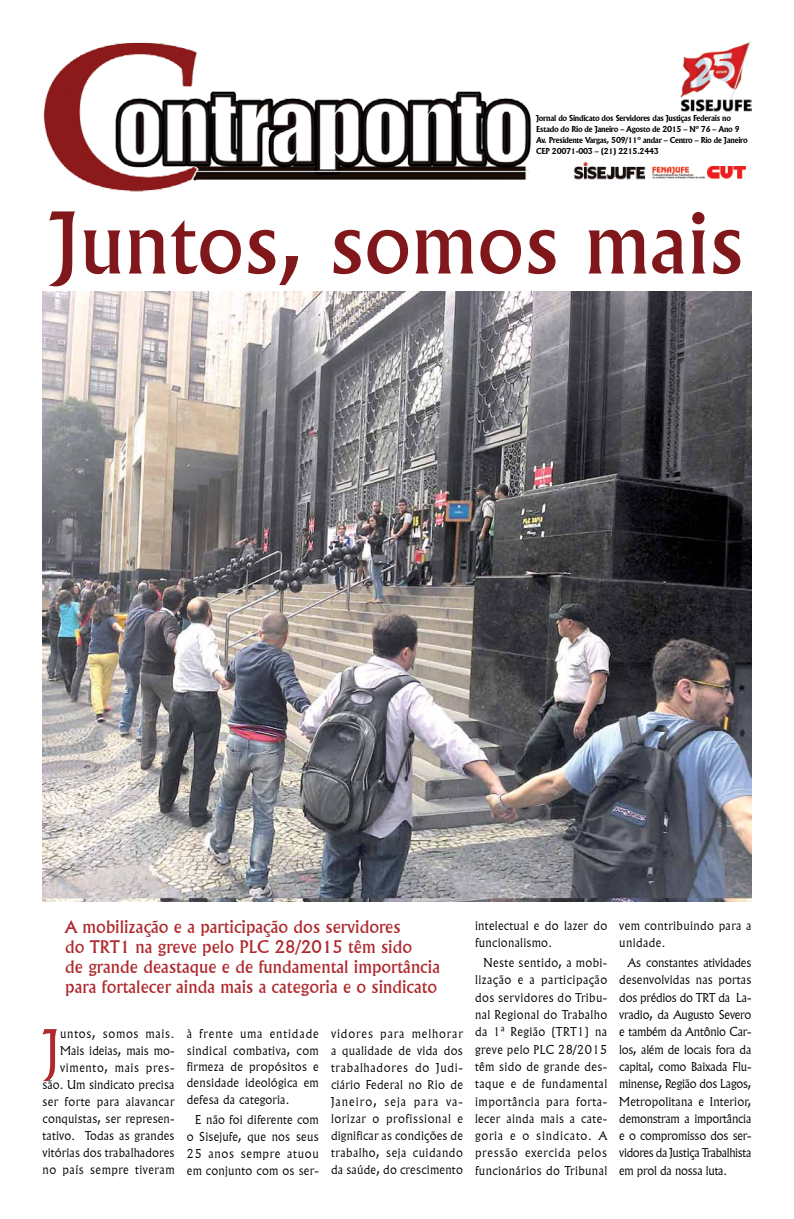
<style>
.page{position:relative;width:794px;height:1219px;background:#fff}
.page>*{position:absolute;margin:0;border:0;box-sizing:border-box;transform-origin:0 0}
.t1{font:82px "Flareserif 821 BT";color:#80181b}
.t2{font:300 56.9px "Flareserif 821 BT";color:#af292e}
.t3{font:17px/20px "Flareserif 821 BT";color:#af292e}
.t4{font:300 12px/17.3px "Flareserif 821 BT";letter-spacing:.02em;color:#000;text-align:justify}
.t5{font:700 8px/11px "Flareserif 821 BT";letter-spacing:-.04em;color:#000}
</style>
<div class="page">
<svg style="left:573px;top:161px;width:73px;height:18px"></svg>
<img style="left:574px;top:162px;width:71px;height:18px">
<img style="left:652px;top:167px;width:52px;height:12px">
<img style="left:707px;top:166px;width:38px;height:13px">
<img style="left:43px;top:42px;width:489px;height:150px">
<img style="left:680px;top:41px;width:71px;height:70px">
<img style="left:43px;top:291px;width:708px;height:611px">
<p class="t5" style="left:536px;top:113px;width:213px">Jornal do Sindicato dos Servidores das Justiças Federais no Estado do Rio de Janeiro – Agosto de 2015 – Nº 76 – Ano 9<br>Av. Presidente Vargas, 509/11º andar – Centro – Rio de Janeiro CEP 20071-003 – (21) 2215.2443</p>
<h1 class="t1" style="left:50px;top:193px;width:695px">Juntos, somos mais</h1>
<h3 class="t3" style="left:65px;top:917px;width:376px">A mobilização e a participação dos servidores<br>do TRT1 na greve pelo PLC 28/2015 têm sido<br>de grande deastaque e de fundamental importância para fortalecer ainda mais a categoria e o sindicato</h3>
<h2 class="t2" style="left:43px;top:1015px;width:18px">J</h2>
<p class="t4" style="left:43px;top:1025px;width:133px;line-height:17px;text-align:right">untos, somos mais.<br>Mais ideias, mais mo&shy;vimento, mais pres&shy;são. Um sindicato precisa ser forte para alavancar conquistas, ser represen&shy;tativo. Todas as grandes vitórias dos trabalhadores no país sempre tiveram</p>
<p class="t4" style="left:187px;top:1025px;width:133px;line-height:16.5px">à frente uma entidade sindical combativa, com firmeza de propósitos e densidade ideológica em defesa da categoria.</p>
<p class="t4" style="left:187px;top:1111px;width:133px;line-height:17px;text-indent:8px">E não foi diferente com o Sisejufe, que nos seus 25 anos sempre atuou em conjunto com os ser-</p>
<p class="t4" style="left:331px;top:1025px;width:133px;line-height:17px">vidores para melhorar a qualidade de vida dos trabalhadores do Judi&shy;ciário Federal no Rio de Janeiro, seja para va&shy;lorizar o profissional e dignificar as condições de trabalho, seja cuidando da saúde, do crescimento</p>
<p class="t4" style="left:475px;top:916px;width:134px">intelectual e do lazer do funcionalismo.</p>
<p class="t4" style="left:475px;top:954px;width:134px;text-indent:8px">Neste sentido, a mobi&shy;lização e a participação dos servidores do Tribu&shy;nal Regional do Trabalho da 1ª Região (TRT1) na greve pelo PLC 28/2015 têm sido de grande des&shy;taque e de fundamental importância para forta&shy;lecer ainda mais a cate&shy;goria e o sindicato. A pressão exercida pelos funcionários do Tribunal</p>
<p class="t4" style="left:619px;top:916px;width:134px">vem contribuindo para a unidade.</p>
<p class="t4" style="left:619px;top:954px;width:134px;text-indent:8px">As constantes atividades desenvolvidas nas portas dos prédios do TRT da La&shy;vradio, da Augusto Severo e também da Antônio Car&shy;los, além de locais fora da capital, como Baixada Flu&shy;minense, Região dos Lagos, Metropolitana e Interior, demonstram a importância e o compromisso dos ser&shy;vidores da Justiça Trabalhista em prol da nossa luta.</p>
</div>
